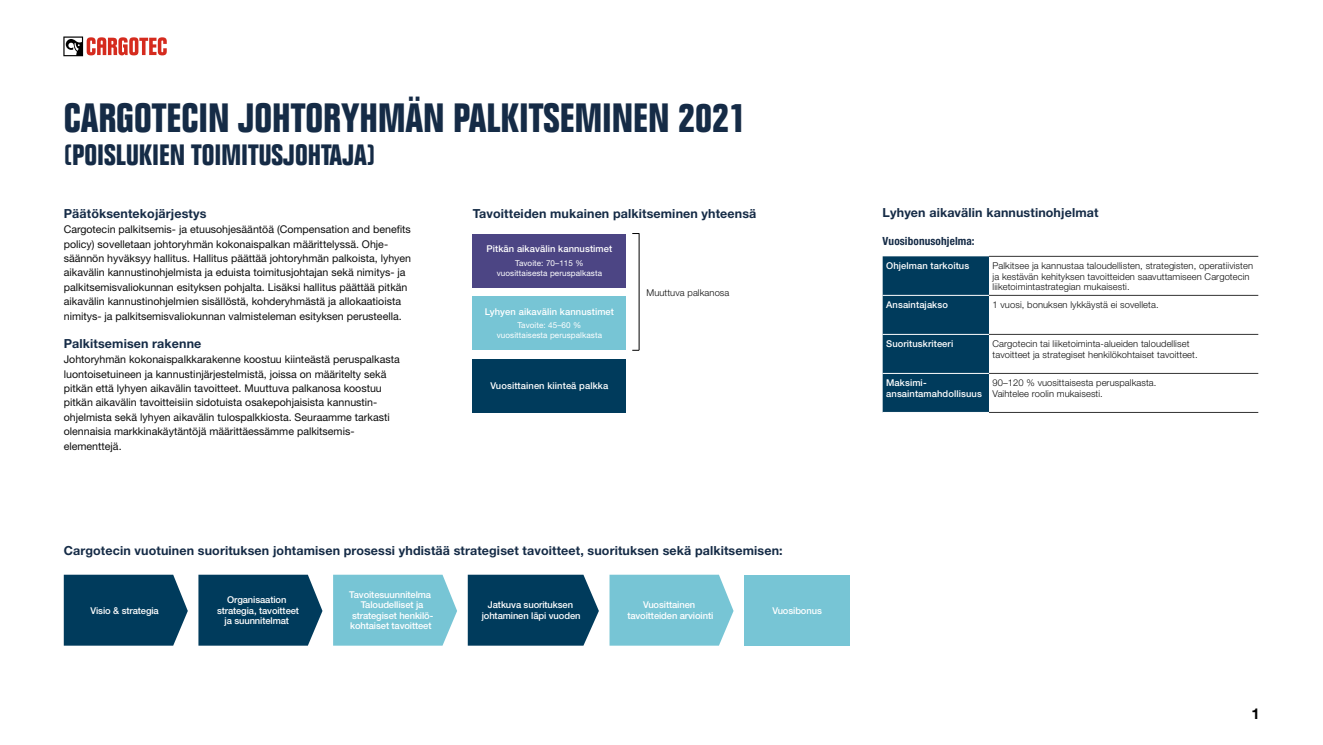
<style>
.page{position:relative;width:1323px;height:745px;background:#fff}
.page>*{position:absolute;margin:0;border:0;box-sizing:border-box;transform-origin:0 0}
.t1{font:700 condensed 40px "Folio Std";color:#152b46}
.t2{font:700 condensed 28.75px "Folio Std";color:#152b46}
.t3{font:700 15px "Helvetica Neue LT Std";color:#000}
.t4{font:700 12.5px "Helvetica Neue LT Std";letter-spacing:.01em;color:#152b46}
.t5{font:700 condensed 11.25px "Helvetica Neue LT Pro";letter-spacing:.01em;color:#152b46}
.t6{font:10.62px/14.4px "Helvetica Neue LT Std";color:#0d0d0d}
.t7{font:300 9.38px/10.6px "Helvetica Neue LT Std";letter-spacing:.01em;color:#0d0d0d}
.t8{font:500 9.38px/10.6px "Helvetica Neue LT Std";letter-spacing:-.01em;color:#fff;text-align:center}
.t9{font:500 9.38px/10.6px "Helvetica Neue LT Std";letter-spacing:.01em;color:#fff}
.t10{font:8.12px/10px "Helvetica Neue LT Std";letter-spacing:.01em;color:#fff;text-align:center}
</style>
<div class="page">
<svg style="left:64px;top:574px;width:124px;height:71px;background:#104766"></svg>
<svg style="left:198px;top:574px;width:124px;height:71px;background:#114866"></svg>
<svg style="left:468px;top:574px;width:131px;height:71px;background:#114867"></svg>
<svg style="left:609px;top:574px;width:124px;height:71px;background:#80c8d7"></svg>
<svg style="left:333px;top:574px;width:124px;height:71px;background:#7fc8d7"></svg>
<div style="left:744px;top:574px;width:106px;height:71px;background:#77c5d5"></div>
<div style="left:473px;top:234px;width:153px;height:53px;background:#4c4584"></div>
<div style="left:473px;top:296px;width:153px;height:53px;background:#77c5d5"></div>
<div style="left:473px;top:359px;width:153px;height:53px;background:#003b5c"></div>
<hr style="left:639px;top:233px;width:1px;height:117px;background:#000">
<div style="left:883px;top:256px;width:106px;height:156px;background:#003b5c"></div>
<hr style="left:883px;top:295px;width:106px;height:1px;background:#fff">
<hr style="left:989px;top:334px;width:269px;height:1px;background:#333">
<hr style="left:989px;top:373px;width:269px;height:1px;background:#333">
<hr style="left:989px;top:412px;width:269px;height:1px;background:#333">
<hr style="left:883px;top:334px;width:106px;height:1px;background:#fff">
<hr style="left:989px;top:256px;width:269px;height:1px;background:#333">
<hr style="left:989px;top:295px;width:269px;height:1px;background:#333">
<hr style="left:883px;top:373px;width:106px;height:1px;background:#fff">
<svg style="left:63px;top:36px;width:104px;height:20px"></svg>
<h1 class="t1" style="left:64px;top:96px;width:684px">CARGOTECIN JOHTORYHMÄN PALKITSEMINEN 2021</h1>
<h2 class="t2" style="left:64px;top:138px;width:313px">(POISLUKIEN TOIMITUSJOHTAJA)</h2>
<p class="t4" style="left:64px;top:206px;width:144px">Päätöksentekojärjestys</p>
<p class="t6" style="left:64px;top:222px;width:349px">Cargotecin palkitsemis- ja etuusohjesääntöä (Compensation and benefits policy) sovelletaan johtoryhmän kokonaispalkan määrittelyssä. Ohje&shy;säännön hyväksyy hallitus. Hallitus päättää johtoryhmän palkoista, lyhyen aikavälin kannustinohjelmista ja eduista toimitusjohtajan sekä nimitys- ja palkitsemisvaliokunnan esityksen pohjalta. Lisäksi hallitus päättää pitkän aikavälin kannustinohjelmien sisällöstä, kohderyhmästä ja allokaatioista nimitys- ja palkitsemisvaliokunnan valmisteleman esityksen perusteella.</p>
<p class="t4" style="left:64px;top:336px;width:139px">Palkitsemisen rakenne</p>
<p class="t6" style="left:64px;top:351px;width:337px">Johtoryhmän kokonaispalkkarakenne koostuu kiinteästä peruspalkasta luontoisetuineen ja kannustinjärjestelmistä, joissa on määritelty sekä pitkän että lyhyen aikavälin tavoitteet. Muuttuva palkanosa koostuu pitkän aikavälin tavoitteisiin sidotuista osakepohjaisista kannustin-</p>
<p class="t6" style="left:64px;top:410px;width:327px;line-height:13.6px">ohjelmista sekä lyhyen aikavälin tulospalkkiosta. Seuraamme tarkasti olennaisia markkinakäytäntöjä määrittäessämme palkitsemis-</p>
<p class="t6" style="left:64px;top:438px;width:59px">elementtejä.</p>
<p class="t4" style="left:473px;top:206px;width:285px">Tavoitteiden mukainen palkitseminen yhteensä</p>
<p class="t9" style="left:486px;top:243px;width:127px">Pitkän aikavälin kannustimet</p>
<p class="t10" style="left:497px;top:257px;width:107px">Tavoite: 70–115 % vuosittaisesta peruspalkasta</p>
<p class="t9" style="left:485px;top:306px;width:131px">Lyhyen aikavälin kannustimet</p>
<p class="t10" style="left:497px;top:320px;width:107px">Tavoite: 45–60 % vuosittaisesta peruspalkasta</p>
<p class="t9" style="left:490px;top:380px;width:119px">Vuosittainen kiinteä palkka</p>
<p class="t7" style="left:646px;top:287px;width:85px">Muuttuva palkanosa</p>
<p class="t4" style="left:64px;top:542px;width:720px">Cargotecin vuotuinen suorituksen johtamisen prosessi yhdistää strategiset tavoitteet, suorituksen sekä palkitsemisen:</p>
<p class="t8" style="left:349px;top:588px;width:86px">Tavoitesuunnitelma<br>Taloudelliset ja strategiset henkilö&shy;kohtaiset tavoitteet</p>
<p class="t8" style="left:90px;top:604px;width:70px">Visio &amp; strategia</p>
<p class="t8" style="left:217px;top:593px;width:84px">Organisaation strategia, tavoitteet ja suunnitelmat</p>
<p class="t8" style="left:482px;top:599px;width:100px">Jatkuva suorituksen johtaminen läpi vuoden</p>
<p class="t8" style="left:627px;top:599px;width:87px">Vuosittainen tavoitteiden arviointi</p>
<p class="t8" style="left:772px;top:604px;width:51px">Vuosibonus</p>
<p class="t4" style="left:883px;top:205px;width:217px">Lyhyen aikavälin kannustinohjelmat</p>
<p class="t5" style="left:883px;top:234px;width:94px">Vuosibonusohjelma:</p>
<p class="t9" style="left:886px;top:260px;width:85px">Ohjelman tarkoitus</p>
<p class="t7" style="left:992px;top:260px;width:262px">Palkitsee ja kannustaa taloudellisten, strategisten, operatiivisten ja kestävän kehityksen tavoitteiden saavuttamiseen Cargotecin liiketoimintastrategian mukaisesti.</p>
<p class="t9" style="left:886px;top:299px;width:63px">Ansaintajakso</p>
<p class="t7" style="left:992px;top:299px;width:168px">1 vuosi, bonuksen lykkäystä ei sovelleta.</p>
<p class="t9" style="left:886px;top:338px;width:69px">Suorituskriteeri</p>
<p class="t7" style="left:992px;top:338px;width:207px">Cargotecin tai liiketoiminta-alueiden taloudelliset tavoitteet ja strategiset henkilökohtaiset tavoitteet.</p>
<p class="t9" style="left:886px;top:377px;width:97px">Maksimi&shy;ansaintamahdollisuus</p>
<p class="t7" style="left:992px;top:377px;width:165px">90–120 % vuosittaisesta peruspalkasta.<br>Vaihtelee roolin mukaisesti.</p>
<h3 class="t3" style="left:1251px;top:703px;width:10px">1</h3>
</div>
